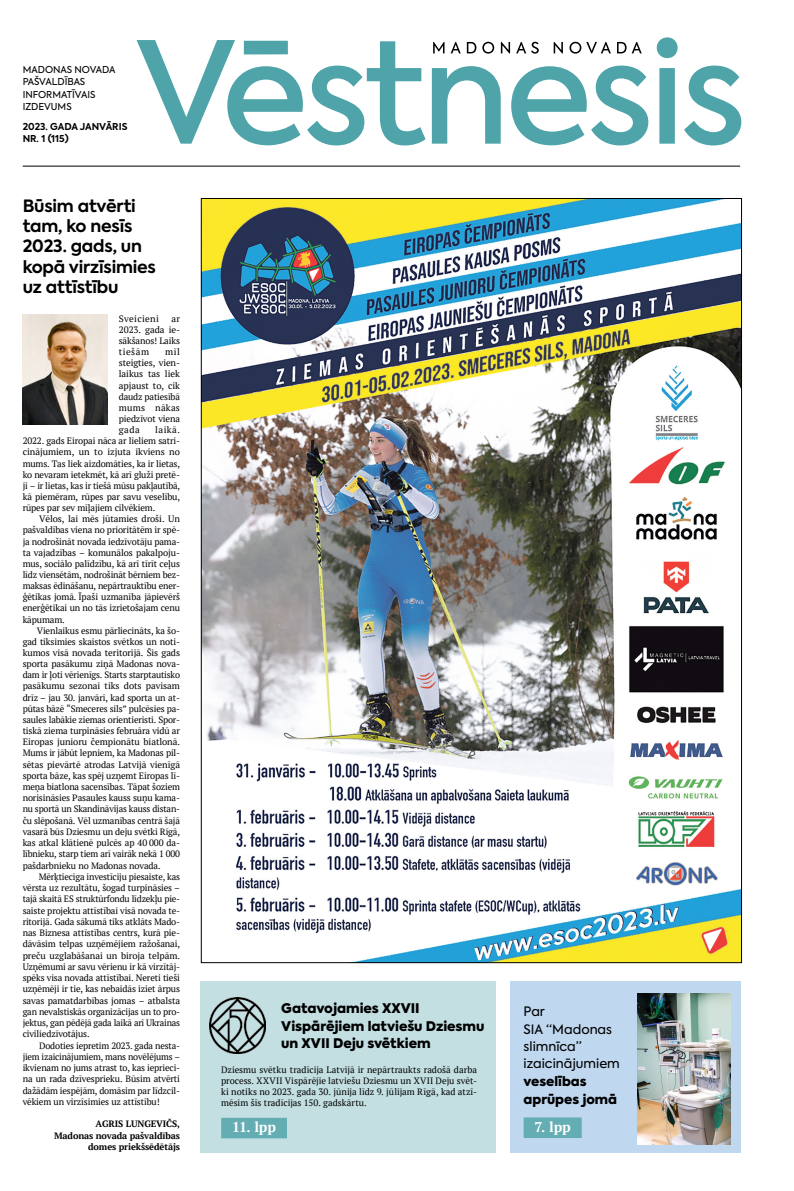
<style>
.page{position:relative;width:794px;height:1191px;background:#fff}
.page>*{position:absolute;margin:0;border:0;box-sizing:border-box;transform-origin:0 0}
.t1{font:700 16.9px/20.3px "Axiforma";letter-spacing:-.01em;color:#000}
.t2{font:700 14.1px "PT Serif";letter-spacing:-.025em;color:#fff}
.t3{font:900 13.2px/17.5px "Axiforma";color:#000}
.t4{font:12.9px/17.4px "Axiforma";color:#000}
.t5{font:900 12.9px/18.2px "Axiforma";color:#000}
.t6{font:9.5px/12.1px "Axiforma";color:#000}
.t7{font:700 9.5px/12.1px "Axiforma";color:#000}
.t8{font:9.2px/11.2px "PT Serif";letter-spacing:-.015em;color:#000;text-align:justify}
.t9{font:700 9.2px/11.2px "PT Serif";letter-spacing:-.01em;color:#000;text-align:right}
.t10{font:9.2px "PT Serif";letter-spacing:.035em;color:#000}
</style>
<div class="page">
<hr style="left:23px;top:166px;width:717px;height:1px;background:#000">
<svg style="left:137px;top:37px;width:604px;height:108px"></svg>
<svg style="left:433px;top:42px;width:208px;height:12px"></svg>
<img style="left:203px;top:200px;width:537px;height:761px">
<div style="left:200px;top:981px;width:296px;height:171px;background:#c3dfe2"></div>
<div style="left:510px;top:981px;width:230px;height:171px;background:#bfd8f0"></div>
<div style="left:523px;top:1117px;width:58px;height:21px;background:#63adb3"></div>
<div style="left:221px;top:1117px;width:66px;height:21px;background:#63adb3"></div>
<img style="left:209px;top:997px;width:56px;height:56px">
<img style="left:637px;top:993px;width:93px;height:151px">
<img style="left:23px;top:315px;width:84px;height:109px">
<p class="t6" style="left:23px;top:64px;width:94px">MADONAS NOVADA<br>PAŠVALDĪBAS<br>INFORMATĪVAIS<br>IZDEVUMS</p>
<p class="t7" style="left:23px;top:121px;width:106px">2023. GADA JANVĀRIS<br>NR. 1 (115)</p>
<h1 class="t1" style="left:23px;top:196px;width:135px">Būsim atvērti tam, ko nesīs<br>2023. gads, un kopā virzīsimies uz attīstību</h1>
<p class="t10" style="left:119px;top:312px;width:42px">Sveicieni</p>
<p class="t8" style="left:119px;top:313px;width:63px;text-indent:53px">ar 2023. gada ie&shy;sākšanos! Laiks tiešām</p>
<p class="t8" style="left:119px;top:346px;width:63px;text-indent:46px">mīl steigties, vien&shy;laikus tas liek apjaust to, cik daudz patiesībā mums nākas piedzīvot viena gada</p>
<p class="t8" style="left:23px;top:424px;width:159px;text-indent:132px">laikā.<br>2022. gads Eiropai nāca ar lieliem satri&shy;cinājumiem, un to izjuta ikviens no mums. Tas liek aizdomāties, ka ir lietas, ko nevaram ietekmēt, kā arī gluži pretē&shy;ji – ir lietas, kas ir tiešā mūsu pakļautībā, kā piemēram, rūpes par savu veselību, rūpes par sev mīļajiem cilvēkiem.</p>
<p class="t8" style="left:23px;top:513px;width:159px;text-indent:16px">Vēlos, lai mēs jūtamies droši. Un pašvaldības viena no prioritātēm ir spē&shy;ja nodrošināt novada iedzīvotāju pama&shy;ta vajadzības – komunālos pakalpoju&shy;mus, sociālo palīdzību, kā arī tīrīt ceļus līdz viensētām, nodrošināt bērniem bez&shy;maksas ēdināšanu, nepārtrauktību ener&shy;ģētikas jomā. Īpaši uzmanība jāpievērš enerģētikai un no tās izrietošajam cenu kāpumam.</p>
<p class="t8" style="left:23px;top:624px;width:159px;text-indent:14px">Vienlaikus esmu pārliecināts, ka šo&shy;gad tiksimies skaistos svētkos un noti&shy;kumos visā novada teritorijā. Šis gads sporta pasākumu ziņā Madonas nova&shy;dam ir ļoti vērienīgs. Starts starptautisko pasākumu sezonai tiks dots pavisam drīz – jau 30. janvārī, kad sporta un at&shy;pūtas bāzē “Smeceres sils” pulcēsies pa&shy;saules labākie ziemas orientieristi. Spor&shy;tiskā ziema turpināsies februāra vidū ar Eiropas junioru čempionātu biatlonā.<br>Mums ir jābūt lepniem, ka Madonas pil&shy;sētas pievārtē atrodas Latvijā vienīgā sporta bāze, kas spēj uzņemt Eiropas lī&shy;meņa biatlona sacensības. Tāpat šoziem norisināsies Pasaules kauss suņu kama&shy;nu sportā un Skandināvijas kauss distan&shy;ču slēpošanā. Vēl uzmanības centrā šajā vasarā būs Dziesmu un deju svētki Rīgā, kas atkal klātienē pulcēs ap 40 000 da&shy;lībnieku, starp tiem arī vairāk nekā 1 000 pašdarbnieku no Madonas novada.</p>
<p class="t8" style="left:23px;top:871px;width:159px;text-indent:16px">Mērķtiecīga investīciju piesaiste, kas vērsta uz rezultātu, šogad turpināsies – tajā skaitā ES struktūrfondu līdzekļu pie&shy;saiste projektu attīstībai visā novada te&shy;ritorijā. Gada sākumā tiks atklāts Mado&shy;nas Biznesa attīstības centrs, kurā pie&shy;dāvāsim telpas uzņēmējiem ražošanai, preču uzglabāšanai un biroja telpām.<br>Uzņēmumi ar savu vērienu ir kā virzītāj&shy;spēks visa novada attīstībai. Nereti tieši uzņēmēji ir tie, kas nebaidās iziet ārpus savas pamatdarbības jomas – atbalsta gan nevalstiskās organizācijas un to pro&shy;jektus, gan pēdējā gada laikā arī Ukrainas civiliedzīvotājus.</p>
<p class="t8" style="left:23px;top:1039px;width:159px;text-indent:16px">Dodoties iepretim 2023. gada nesta&shy;jiem izaicinājumiem, mans novēlējums – ikvienam no jums atrast to, kas ieprieci&shy;na un rada dzīvesprieku. Būsim atvērti dažādām iespējām, domāsim par līdzcil&shy;vēkiem un virzīsimies uz attīstību!</p>
<p class="t9" style="left:54px;top:1118px;width:127px">AGRIS LUNGEVIČS,<br>Madonas novada pašvaldības domes priekšsēdētājs</p>
<h3 class="t3" style="left:281px;top:999px;width:205px">Gatavojamies XXVII<br>Vispārējiem latviešu Dziesmu un XVII Deju svētkiem</h3>
<h3 class="t4" style="left:523px;top:1003px;width:98px">Par<br>SIA “Madonas slimnīca” izaicinājumiem</h3>
<h3 class="t5" style="left:523px;top:1072px;width:95px">veselības aprūpes jomā</h3>
<h2 class="t2" style="left:534px;top:1117px;width:38px">7. lpp</h2>
<p class="t8" style="left:221px;top:1064px;width:257px">Dziesmu svētku tradīcija Latvijā ir nepārtraukts radošā darba process. XXVII Vispārējie latviešu Dziesmu un XVII Deju svēt&shy;ki notiks no 2023. gada 30. jūnija līdz 9. jūlijam Rīgā, kad atzī&shy;mēsim šīs tradīcijas 150. gadskārtu.</p>
<h2 class="t2" style="left:232px;top:1118px;width:45px">11. lpp</h2>
</div>
